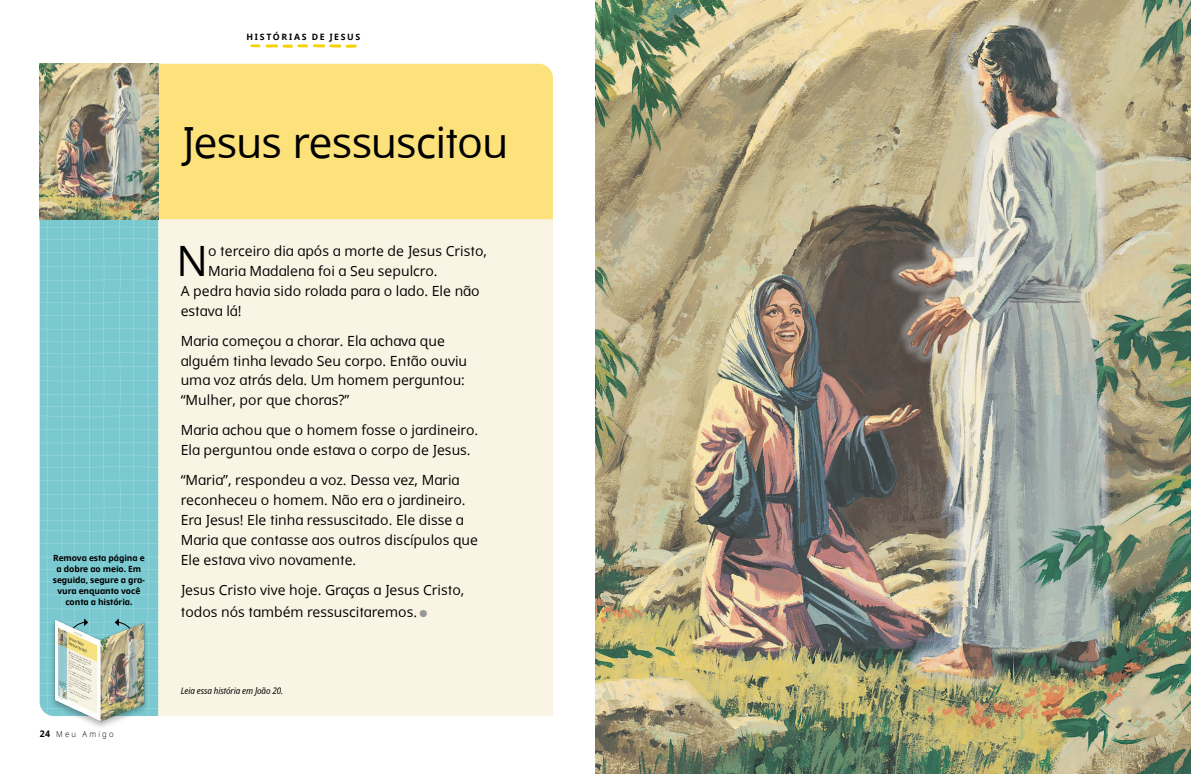
<style>
.page{position:relative;width:1191px;height:774px;background:#fff}
.page>*{position:absolute;margin:0;border:0;box-sizing:border-box;transform-origin:0 0}
.t1{font:43px "Dots Solidlds Lat";letter-spacing:-.025em;color:#000}
.p1_first{font:41.8px "Dots Solidlds Lat";color:#000}
.p1{font:14px/19.9px "Dots Solidlds Lat";color:#000}
.p1_first-2{font:14px "Dots Solidlds Lat";color:#000}
.t2{font:italic 9px "Dots Solid Condlds Lat";letter-spacing:-.01em;color:#000}
.t3{font:700 8.8px "Dots Solidlds Lat";letter-spacing:.185em;color:#000}
.p1_kicker__Custom{font:700 8.5px/11px "Dots Solidlds Lat";letter-spacing:-.01em;color:#000;text-align:center}
.t4{font:300 8.2px "Dots Solidlds Lat";letter-spacing:.28em;color:#000;scale:.95 1}
.s1{font-weight:700;font-size:9.2px}
.s2{font-family:"Ding P Ilds Dpi";font-size:10px;color:#969798}
</style>
<div class="page">
<div style="left:158px;top:219px;width:395px;height:497px;background:#f9f4e3"></div>
<div style="left:158px;top:64px;width:395px;height:155px;background:#fde27b"></div>
<img style="left:595px;top:0;width:596px;height:774px">
<svg style="left:250px;top:44px;width:107px;height:4px"></svg>
<img style="left:40px;top:64px;width:118px;height:155px">
<svg style="left:40px;top:219px;width:118px;height:497px;background:#7cc9d1"></svg>
<div style="left:49px;top:617px;width:100px;height:113px;background:#000;opacity:.3"></div>
<img style="left:53px;top:617px;width:94px;height:108px">
<p class="p1_kicker__Custom" style="left:53px;top:552px;width:94px">Remova esta página e a dobre ao meio. Em seguida, segure a gra&shy;vura enquanto você conta a história.</p>
<p class="t4" style="left:40px;top:728px;width:79px"><span class="s1">24</span> Meu Amigo</p>
<p class="t3" style="left:247px;top:30px;width:115px">HISTÓRIAS DE JESUS</p>
<p class="t1" style="left:181px;top:111px;width:329px">Jesus ressuscitou</p>
<p class="p1_first" style="left:177px;top:230px;width:33px">N</p>
<p class="p1_first-2" style="left:208px;top:241px;width:280px">o terceiro dia após a morte de Jesus Cristo,</p>
<p class="p1_first-2" style="left:208px;top:260px;width:231px">Maria Madalena foi a Seu sepulcro.</p>
<p class="p1_first-2" style="left:181px;top:280px;width:300px">A pedra havia sido rolada para o lado. Ele não</p>
<p class="p1_first-2" style="left:181px;top:300px;width:62px">estava lá!</p>
<p class="p1" style="left:181px;top:331px;width:288px">Maria começou a chorar. Ela achava que alguém tinha levado Seu corpo. Então ouviu uma voz atrás dela. Um homem perguntou: “Mulher, por que choras?”</p>
<p class="p1" style="left:181px;top:420px;width:299px">Maria achou que o homem fosse o jardineiro.<br>Ela perguntou onde estava o corpo de Jesus.</p>
<p class="p1" style="left:181px;top:470px;width:299px">“Maria”, respondeu a voz. Dessa vez, Maria reconheceu o homem. Não era o jardineiro.<br>Era Jesus! Ele tinha ressuscitado. Ele disse a Maria que contasse aos outros discípulos que Ele estava vivo novamente.</p>
<p class="p1" style="left:181px;top:579px;width:285px;line-height:22px">Jesus Cristo vive hoje. Graças a Jesus Cristo, todos nós também ressuscitaremos. <span class="s2">●</span></p>
<p class="t2" style="left:181px;top:684px;width:104px">Leia essa história em João 20.</p>
</div>
